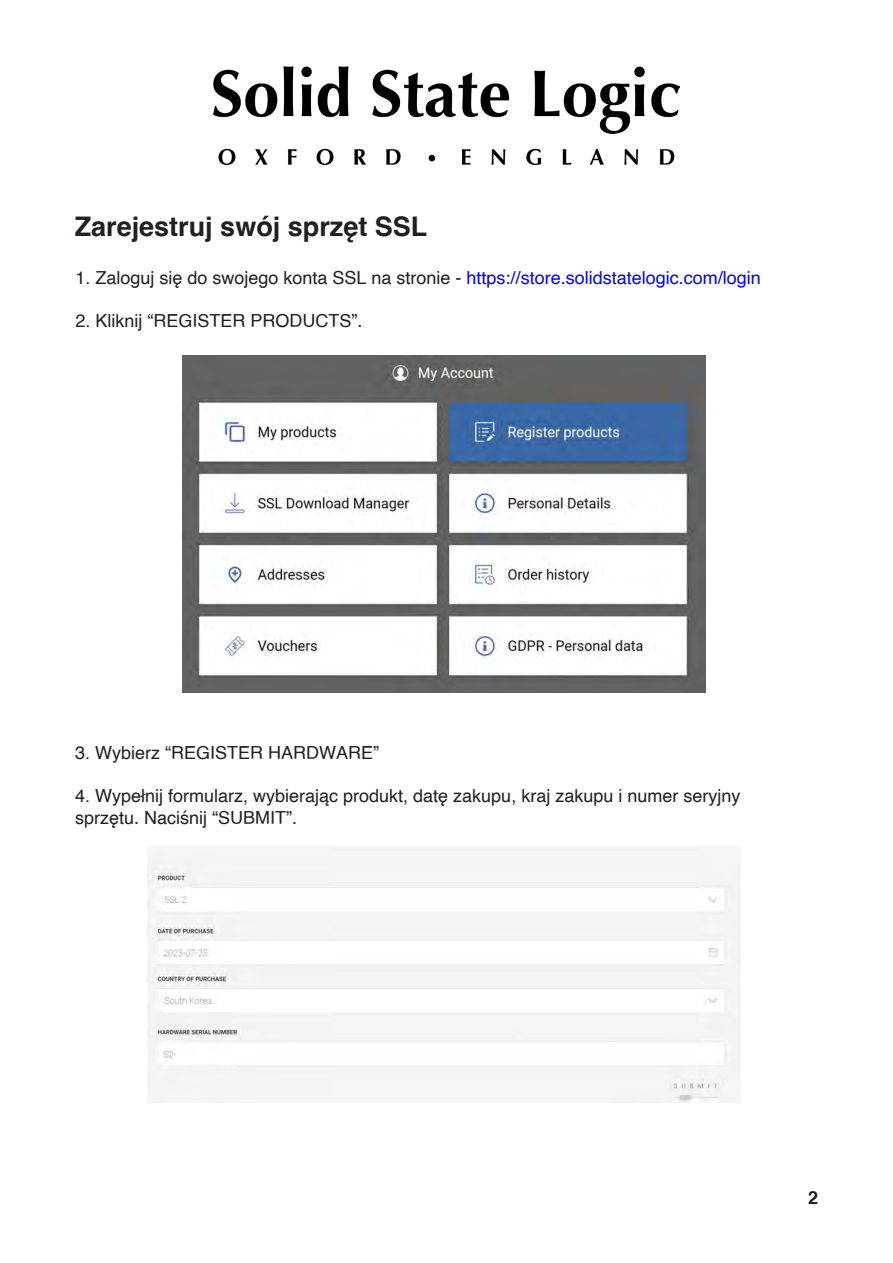
<style>
.page{position:relative;width:893px;height:1263px;background:#fff}
.page>*{position:absolute;margin:0;border:0;box-sizing:border-box;transform-origin:0 0}
.t1{font:700 27px "Helvetica";color:#231f20}
.t2{font:18px/21.6px "Helvetica";color:#231f20}
.t3{font:700 18px "Helvetica";color:#231f20}
.s1{color:#0001fe}
</style>
<div class="page">
<img style="left:213px;top:67px;width:467px;height:97px">
<img style="left:182px;top:356px;width:523px;height:336px">
<img style="left:147px;top:848px;width:594px;height:255px">
<p class="t1" style="left:75px;top:210px;width:354px">Zarejestruj swój sprzęt SSL</p>
<p class="t2" style="left:75px;top:267px;width:687px">1. Zaloguj się do swojego konta SSL na stronie - <span class="s1">https://store.solidstatelogic.com/login</span></p>
<p class="t2" style="left:75px;top:310px;width:289px">2. Kliknij “REGISTER PRODUCTS”.</p>
<p class="t2" style="left:75px;top:742px;width:306px">3. Wybierz “REGISTER HARDWARE”</p>
<p class="t2" style="left:75px;top:785px;width:667px">4. Wypełnij formularz, wybierając produkt, datę zakupu, kraj zakupu i numer seryjny sprzętu. Naciśnij “SUBMIT”.</p>
<p class="t3" style="left:808px;top:1183px;width:12px">2</p>
</div>
